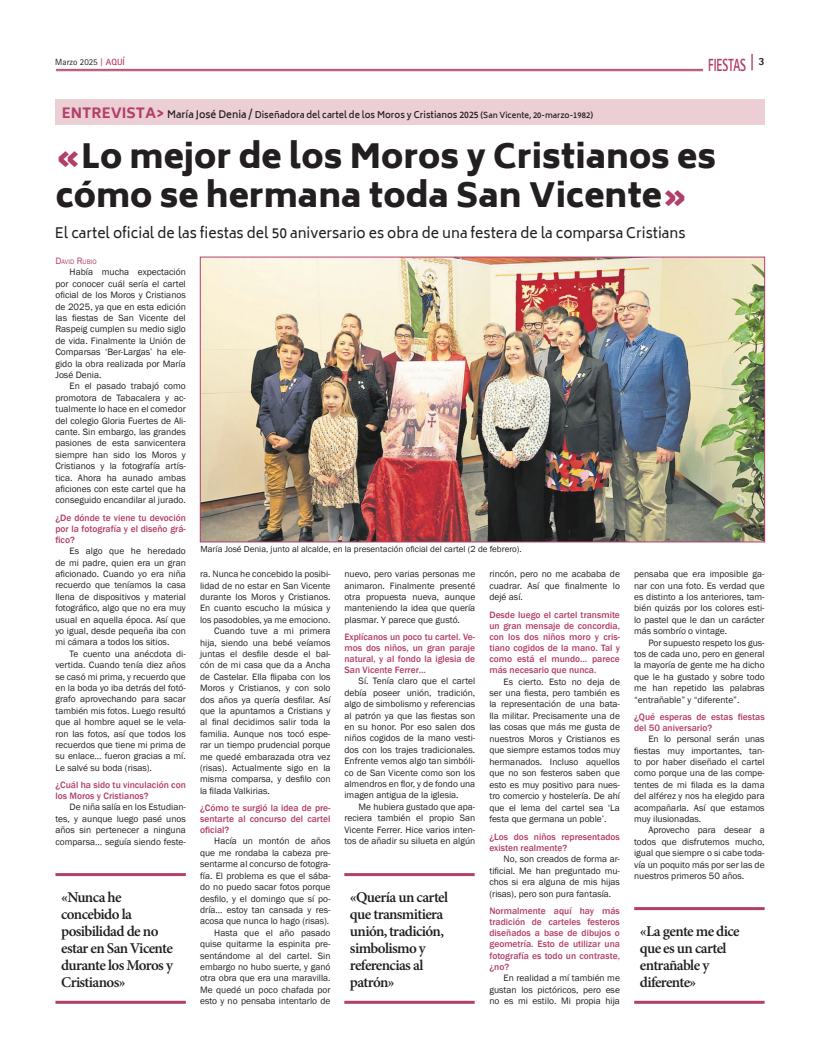
<style>
.page{position:relative;width:820px;height:1049px;background:#fff}
.page>*{position:absolute;margin:0;border:0;box-sizing:border-box;transform-origin:0 0}
.t1{font:900 33px/39.6px "Biryani";color:#231f20}
.t2{font:800 17.6px "Rotis Sans Serif Std";color:#b23f6a;scale:.64 1}
.t3{font:600 15px/17px "Minion Pro";letter-spacing:-.04em;color:#231f20}
.t4{font:14px "Biryani";color:#231f20}
.t5{font:9.5px/11.4px "Franklin Gothic";color:#231f20;text-align:justify}
.t6{font:500 9.5px/11.1px "Franklin Gothic";color:#b23f6a;text-align:justify}
.t7{font:600 9px "Biryani";color:#231f20}
.t8{font:9px "Franklin Gothic";color:#231f20}
.t9{font:9px "Rotis Sans Serif Std";color:#231f20}
.t10{font:6.7px "Franklin Gothic";color:#b23f6a}
.s1{font-family:"Rotis Serif Std";font-weight:700;color:#b23f6a}
.s2{font-weight:700;color:#b23f6a}
.s3{font-size:18.2px}
.s4{font-weight:800;font-size:14px;color:#b23f6a}
.s5{font-size:10px}
.s6{font-size:8px}
.s7{color:#b23f6a}
.s8{font-size:9.5px}
</style>
<div class="page">
<img style="left:202px;top:259px;width:560px;height:281px">
<div style="left:200px;top:257px;width:564px;height:285px;border:1px solid #b23f6a"></div>
<hr style="left:55px;top:873px;width:131px;height:3px;background:#b23f6a">
<hr style="left:55px;top:1001px;width:131px;height:3px;background:#b23f6a">
<hr style="left:344px;top:873px;width:130px;height:3px;background:#b23f6a">
<hr style="left:344px;top:1001px;width:130px;height:3px;background:#b23f6a">
<hr style="left:634px;top:907px;width:130px;height:3px;background:#b23f6a">
<hr style="left:634px;top:1001px;width:130px;height:3px;background:#b23f6a">
<hr style="left:56px;top:69px;width:646px;height:1px;background:#b23f6a">
<hr style="left:56px;top:71px;width:646px;height:1px;background:#b23f6a">
<div style="left:55px;top:99px;width:709px;height:26px;background:#eccfd5"></div>
<p class="t9" style="left:55px;top:57px;width:71px">Marzo 2025 <span class="s1">|</span> <span class="s2">AQUÍ</span></p>
<h2 class="t2" style="left:708px;top:54px;width:90px">FIESTAS <span class="s3">|</span> <sup>3</sup></h2>
<p class="t7" style="left:62px;top:109px;width:532px"><span class="s4">ENTREVISTA&gt;</span> <span class="s5">María José Denia /</span> Diseñadora del cartel de los Moros y Cristianos 2025 <span class="s6">(San Vicente, 20-marzo-1982)</span></p>
<h1 class="t1" style="left:56px;top:137px;width:661px"><span class="s7">«</span>Lo mejor de los Moros y Cristianos es cómo se hermana toda San Vicente<span class="s7">»</span></h1>
<h3 class="t4" style="left:55px;top:225px;width:632px">El cartel oficial de las fiestas del 50 aniversario es obra de una festera de la comparsa Cristians</h3>
<p class="t10" style="left:55px;top:258px;width:43px"><span class="s8">D</span>AVID <span class="s8">R</span>UBIO</p>
<p class="t5" style="left:55px;top:267px;width:132px;text-indent:14px">Había mucha expectación por conocer cuál sería el cartel oficial de los Moros y Cristianos de 2025, ya que en esta edición las fiestas de San Vicente del Raspeig cumplen su medio siglo de vida. Finalmente la Unión de Comparsas ‘Ber-Largas’ ha ele&shy;gido la obra realizada por María José Denia.</p>
<p class="t5" style="left:55px;top:381px;width:132px;text-indent:14px">En el pasado trabajó como promotora de Tabacalera y ac&shy;tualmente lo hace en el comedor del colegio Gloria Fuertes de Ali&shy;cante. Sin embargo, las grandes pasiones de esta sanvicentera siempre han sido los Moros y Cristianos y la fotografía artís&shy;tica. Ahora ha aunado ambas aficiones con este cartel que ha conseguido encandilar al jurado.</p>
<p class="t6" style="left:55px;top:512px;width:132px">¿De dónde te viene tu devoción por la fotografía y el diseño grá&shy;fico?</p>
<p class="t5" style="left:55px;top:545px;width:132px;text-indent:14px">Es algo que he heredado de mi padre, quien era un gran aficionado. Cuando yo era niña recuerdo que teníamos la casa llena de dispositivos y material fotográfico, algo que no era muy usual en aquella época. Así que yo igual, desde pequeña iba con mi cámara a todos los sitios.</p>
<p class="t5" style="left:55px;top:648px;width:132px;text-indent:14px">Te cuento una anécdota di&shy;vertida. Cuando tenía diez años se casó mi prima, y recuerdo que en la boda yo iba detrás del fotó&shy;grafo aprovechando para sacar también mis fotos. Luego resultó que al hombre aquel se le vela&shy;ron las fotos, así que todos los recuerdos que tiene mi prima de su enlace… fueron gracias a mí.<br>Le salvé su boda (risas).</p>
<p class="t6" style="left:55px;top:779px;width:132px">¿Cuál ha sido tu vinculación con los Moros y Cristianos?</p>
<p class="t5" style="left:55px;top:802px;width:132px;text-indent:14px">De niña salía en los Estudian&shy;tes, y aunque luego pasé unos años sin pertenecer a ninguna comparsa… seguía siendo feste-</p>
<p class="t8" style="left:200px;top:543px;width:322px">María José Denia, junto al alcalde, en la presentación oficial del cartel (2 de febrero).</p>
<p class="t5" style="left:489px;top:568px;width:132px">rincón, pero no me acababa de cuadrar. Así que finalmente lo dejé así.</p>
<p class="t6" style="left:489px;top:609px;width:132px">Desde luego el cartel transmite un gran mensaje de concordia, con los dos niños moro y cris&shy;tiano cogidos de la mano. Tal y como está el mundo… parece más necesario que nunca.</p>
<p class="t5" style="left:489px;top:676px;width:132px;text-indent:14px">Es cierto. Esto no deja de ser una fiesta, pero también es la representación de una bata&shy;lla militar. Precisamente una de las cosas que más me gusta de nuestros Moros y Cristianos es que siempre estamos todos muy hermanados. Incluso aquellos que no son festeros saben que esto es muy positivo para nues&shy;tro comercio y hostelería. De ahí que el lema del cartel sea ‘La festa que germana un poble’.</p>
<p class="t6" style="left:489px;top:831px;width:132px">¿Los dos niños representados existen realmente?</p>
<p class="t5" style="left:489px;top:853px;width:132px;text-indent:14px">No, son creados de forma ar&shy;tificial. Me han preguntado mu&shy;chos si era alguna de mis hijas (risas), pero son pura fantasía.</p>
<p class="t6" style="left:489px;top:905px;width:132px">Normalmente aquí hay más tradición de carteles festeros diseñados a base de dibujos o geometría. Esto de utilizar una fotografía es todo un contraste, ¿no?</p>
<p class="t5" style="left:489px;top:972px;width:132px;text-indent:14px">En realidad a mí también me gustan los pictóricos, pero ese no es mi estilo. Mi propia hija</p>
<p class="t5" style="left:200px;top:568px;width:132px">ra. Nunca he concebido la posibi-</p>
<p class="t5" style="left:200px;top:580px;width:132px">lidad de no estar en San Vicente</p>
<p class="t5" style="left:200px;top:591px;width:132px">durante los Moros y Cristianos.</p>
<p class="t5" style="left:200px;top:603px;width:132px">En cuanto escucho la música y</p>
<p class="t5" style="left:200px;top:614px;width:132px">los pasodobles, ya me emociono.</p>
<p class="t5" style="left:214px;top:625px;width:118px">Cuando tuve a mi primera</p>
<p class="t5" style="left:200px;top:637px;width:132px">hija, siendo una bebé veíamos</p>
<p class="t5" style="left:200px;top:648px;width:132px">juntas el desfile desde el bal-</p>
<p class="t5" style="left:200px;top:660px;width:132px">cón de mi casa que da a Ancha</p>
<p class="t5" style="left:200px;top:671px;width:132px">de Castelar. Ella flipaba con los</p>
<p class="t5" style="left:200px;top:682px;width:132px">Moros y Cristianos, y con solo</p>
<p class="t5" style="left:200px;top:694px;width:132px">dos años ya quería desfilar. Así</p>
<p class="t5" style="left:200px;top:705px;width:132px">que la apuntamos a Cristians y</p>
<p class="t5" style="left:200px;top:717px;width:132px">al final decidimos salir toda la</p>
<p class="t5" style="left:200px;top:728px;width:132px">familia. Aunque nos tocó espe-</p>
<p class="t5" style="left:200px;top:739px;width:132px">rar un tiempo prudencial porque</p>
<p class="t5" style="left:200px;top:751px;width:132px">me quedé embarazada otra vez</p>
<p class="t5" style="left:200px;top:762px;width:132px">(risas). Actualmente sigo en la</p>
<p class="t5" style="left:200px;top:774px;width:132px">misma comparsa, y desfilo con</p>
<p class="t5" style="left:200px;top:785px;width:71px">la filada Valkirias.</p>
<p class="t6" style="left:200px;top:802px;width:132px">¿Cómo te surgió la idea de pre&shy;sentarte al concurso del cartel oficial?</p>
<p class="t5" style="left:200px;top:836px;width:132px;text-align:right">Hacía un montón de años que me rondaba la cabeza pre&shy;sentarme al concurso de fotogra&shy;fía. El problema es que el sába&shy;do no puedo sacar fotos porque desfilo, y el domingo que sí po&shy;dría… estoy tan cansada y res&shy;acosa que nunca lo hago (risas).<br>Hasta que el año pasado quise quitarme la espinita pre&shy;sentándome al del cartel. Sin embargo no hubo suerte, y ganó otra obra que era una maravilla.<br>Me quedé un poco chafada por esto y no pensaba intentarlo de</p>
<p class="t5" style="left:344px;top:568px;width:132px">nuevo, pero varias personas me animaron. Finalmente presenté otra propuesta nueva, aunque manteniendo la idea que quería plasmar. Y parece que gustó.</p>
<p class="t6" style="left:344px;top:631px;width:132px">Explícanos un poco tu cartel. Ve&shy;mos dos niños, un gran paraje natural, y al fondo la iglesia de San Vicente Ferrer…</p>
<p class="t5" style="left:344px;top:676px;width:132px;text-indent:14px">Sí. Tenía claro que el cartel debía poseer unión, tradición, algo de simbolismo y referencias al patrón ya que las fiestas son en su honor. Por eso salen dos niños cogidos de la mano vesti&shy;dos con los trajes tradicionales.<br>Enfrente vemos algo tan simbóli&shy;co de San Vicente como son los almendros en flor, y de fondo una imagen antigua de la iglesia.</p>
<p class="t5" style="left:344px;top:801px;width:132px;text-indent:14px">Me hubiera gustado que apa&shy;reciera también el propio San Vicente Ferrer. Hice varios inten&shy;tos de añadir su silueta en algún</p>
<h3 class="t3" style="left:61px;top:889px;width:113px">«Nunca he concebido la posibilidad de no estar en San Vicente durante los Moros y<br>Cristianos»</h3>
<h3 class="t3" style="left:350px;top:889px;width:100px">«Quería un cartel que transmitiera unión, tradición, simbolismo y referencias al patrón»</h3>
<p class="t5" style="left:634px;top:568px;width:132px">pensaba que era imposible ga&shy;nar con una foto. Es verdad que es distinto a los anteriores, tam&shy;bién quizás por los colores esti&shy;lo pastel que le dan un carácter más sombrío o vintage.</p>
<p class="t5" style="left:634px;top:637px;width:132px;text-indent:14px">Por supuesto respeto los gus&shy;tos de cada uno, pero en general la mayoría de gente me ha dicho que le ha gustado y sobre todo me han repetido las palabras “entrañable” y “diferente”.</p>
<p class="t6" style="left:634px;top:711px;width:132px">¿Qué esperas de estas fiestas del 50 aniversario?</p>
<p class="t5" style="left:634px;top:733px;width:132px;text-indent:14px">En lo personal serán unas fiestas muy importantes, tan&shy;to por haber diseñado el cartel como porque una de las compe&shy;tentes de mi filada es la dama del alférez y nos ha elegido para acompañarla. Así que estamos muy ilusionadas.</p>
<p class="t5" style="left:634px;top:825px;width:132px;text-indent:14px">Aprovecho para desear a todos que disfrutemos mucho, igual que siempre o si cabe toda&shy;vía un poquito más por ser las de nuestros primeros 50 años.</p>
<h3 class="t3" style="left:639px;top:923px;width:101px">«La gente me dice que es un cartel entrañable y diferente»</h3>
</div>
